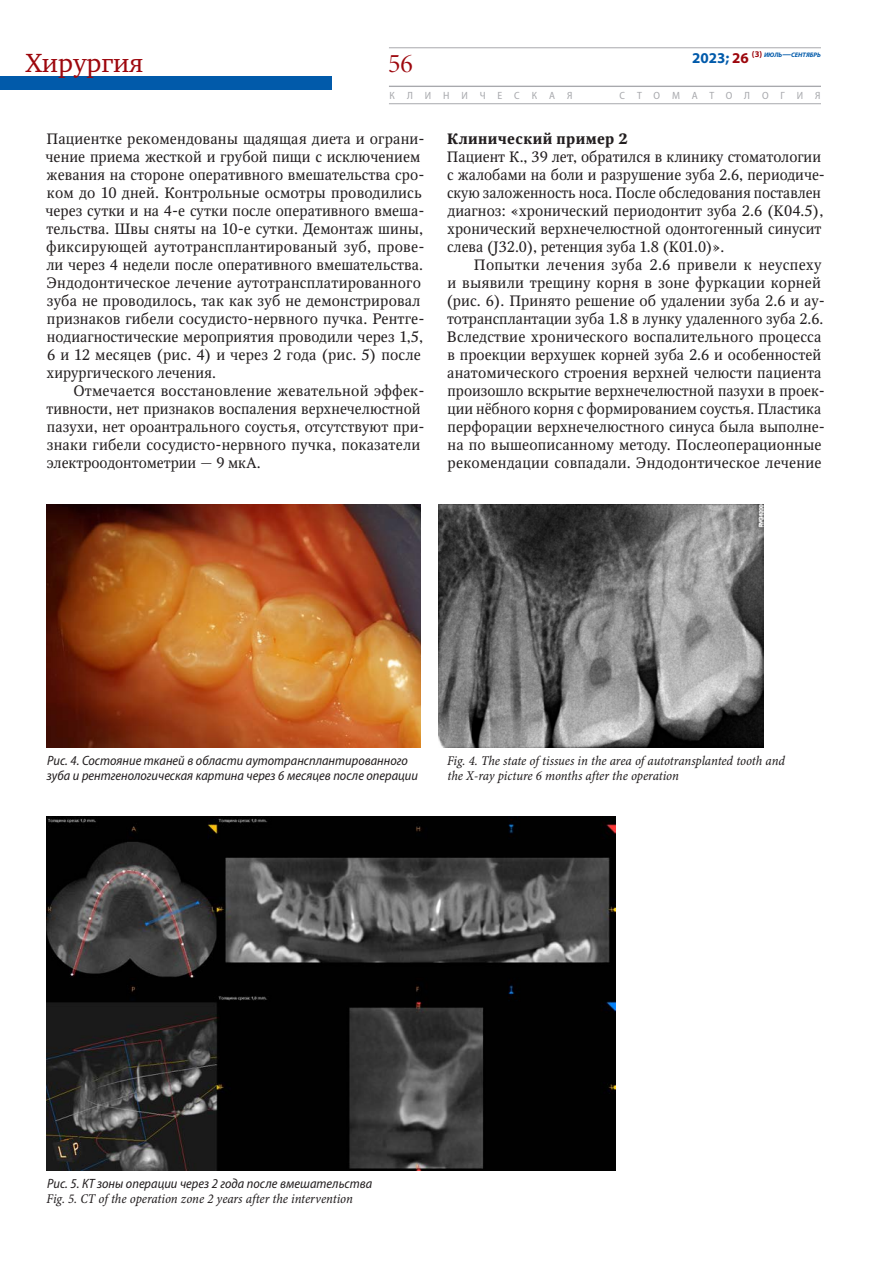
<style>
.page{position:relative;width:893px;height:1263px;background:#fff}
.page>*{position:absolute;margin:0;border:0;box-sizing:border-box;transform-origin:0 0}
.t1{font:27px "Charter ITC";color:#9d070d}
.t2{font:27px "Minion Pro Disp";color:#9d070d}
.t3{font:15px/18px "Octava";letter-spacing:.005em;color:#231f20}
.t4{font:700 15px "Octava";letter-spacing:.025em;color:#231f20}
.t5{font:italic semi-condensed 13.5px/15px "Myriad Pro";color:#231f20}
.t6{font:13.5px/15px "Minion Pro Cn It Capt";letter-spacing:-.005em;color:#231f20}
.t7{font:semi-condensed 10.5px "Myriad Pro";letter-spacing:1.115em;color:#a8a9ad}
.t8{font:italic 700 6.45px "Myriad Pro";color:#015aaa}
.s1{font-style:normal;font-size:15px}
.s2{font-style:normal;font-size:15px;color:#9d070d}
.s3{font-style:normal;font-size:8.7px;color:#9d070d}
.s4{font-size:8.7px}
</style>
<div class="page">
<hr style="left:389px;top:48px;width:432px;height:1px;background:#a8a9ad">
<div style="left:0;top:76px;width:332px;height:14px;background:#015aaa"></div>
<hr style="left:389px;top:86px;width:432px;height:1px;background:#a8a9ad">
<hr style="left:389px;top:103px;width:432px;height:1px;background:#a8a9ad">
<img style="left:438px;top:504px;width:326px;height:243px">
<img style="left:47px;top:504px;width:373px;height:243px">
<img style="left:47px;top:816px;width:568px;height:354px">
<h1 class="t1" style="left:26px;top:46px;width:119px">Хирургия</h1>
<p class="t8" style="left:692px;top:51px;width:130px"><span class="s1">2023;</span> <span class="s2">26</span> <span class="s3">(3)</span> июль<span class="s4">—</span>сентябрь</p>
<h1 class="t2" style="left:388px;top:47px;width:26px">56</h1>
<p class="t7" style="left:389px;top:89px;width:184px">КЛИНИЧЕСКАЯ</p>
<p class="t7" style="left:619px;top:89px;width:203px">СТОМАТОЛОГИЯ</p>
<p class="t3" style="left:46px;top:130px;width:380px">Пациентке рекомендованы щадящая диета и ограни&shy;чение приема жесткой и грубой пищи с исключением жевания на стороне оперативного вмешательства сро&shy;ком до 10 дней. Контрольные осмотры проводились через сутки и на 4-е сутки после оперативного вмеша&shy;тельства. Швы сняты на 10-е сутки. Демонтаж шины, фиксирующей аутотрансплантированый зуб, прове&shy;ли через 4 недели после оперативного вмешательства.<br>Эндодонтическое лечение аутотрансплатированного зуба не проводилось, так как зуб не демонстрировал признаков гибели сосудисто-нервного пучка. Рентге&shy;нодиагностические мероприятия проводили через 1,5, 6 и 12 месяцев (рис. 4) и через 2 года (рис. 5) после хирургического лечения.</p>
<p class="t3" style="left:46px;top:382px;width:380px;text-indent:27px">Отмечается восстановление жевательной эффек&shy;тивности, нет признаков воспаления верхнечелюстной пазухи, нет ороантрального соустья, отсутствуют при&shy;знаки гибели сосудисто-нервного пучка, показатели электроодонтометрии — 9 мкА.</p>
<p class="t4" style="left:447px;top:130px;width:182px">Клинический пример 2</p>
<p class="t3" style="left:447px;top:148px;width:380px">Пациент К., 39 лет, обратился в клинику стоматологии с жалобами на боли и разрушение зуба 2.6, периодиче&shy;скую заложенность носа. После обследования поставлен диагноз: «хронический периодонтит зуба 2.6 (K04.5), хронический верхнечелюстной одонтогенный синусит слева (J32.0), ретенция зуба 1.8 (K01.0)».</p>
<p class="t3" style="left:446px;top:256px;width:380px;text-indent:27px">Попытки лечения зуба 2.6 привели к неуспеху и выявили трещину корня в зоне фуркации корней (рис. 6). Принято решение об удалении зуба 2.6 и ау&shy;тотрансплантации зуба 1.8 в лунку удаленного зуба 2.6.<br>Вследствие хронического воспалительного процесса в проекции верхушек корней зуба 2.6 и особенностей анатомического строения верхней челюсти пациента произошло вскрытие верхнечелюстной пазухи в проек&shy;ции нёбного корня с формированием соустья. Пластика перфорации верхнечелюстного синуса была выполне&shy;на по вышеописанному методу. Послеоперационные рекомендации совпадали. Эндодонтическое лечение</p>
<p class="t5" style="left:47px;top:753px;width:373px">Рис. 4. Состояние тканей в области аутотрансплантированного зуба и рентгенологическая картина через 6 месяцев после операции</p>
<p class="t6" style="left:447px;top:753px;width:339px">Fig. 4. The state of tissues in the area of autotransplanted tooth and the X-ray picture 6 months after the operation</p>
<p class="t5" style="left:47px;top:1176px;width:327px">Рис. 5. КТ зоны операции через 2 года после вмешательства</p>
<p class="t6" style="left:47px;top:1191px;width:308px">Fig. 5. CT of the operation zone 2 years after the intervention</p>
</div>
